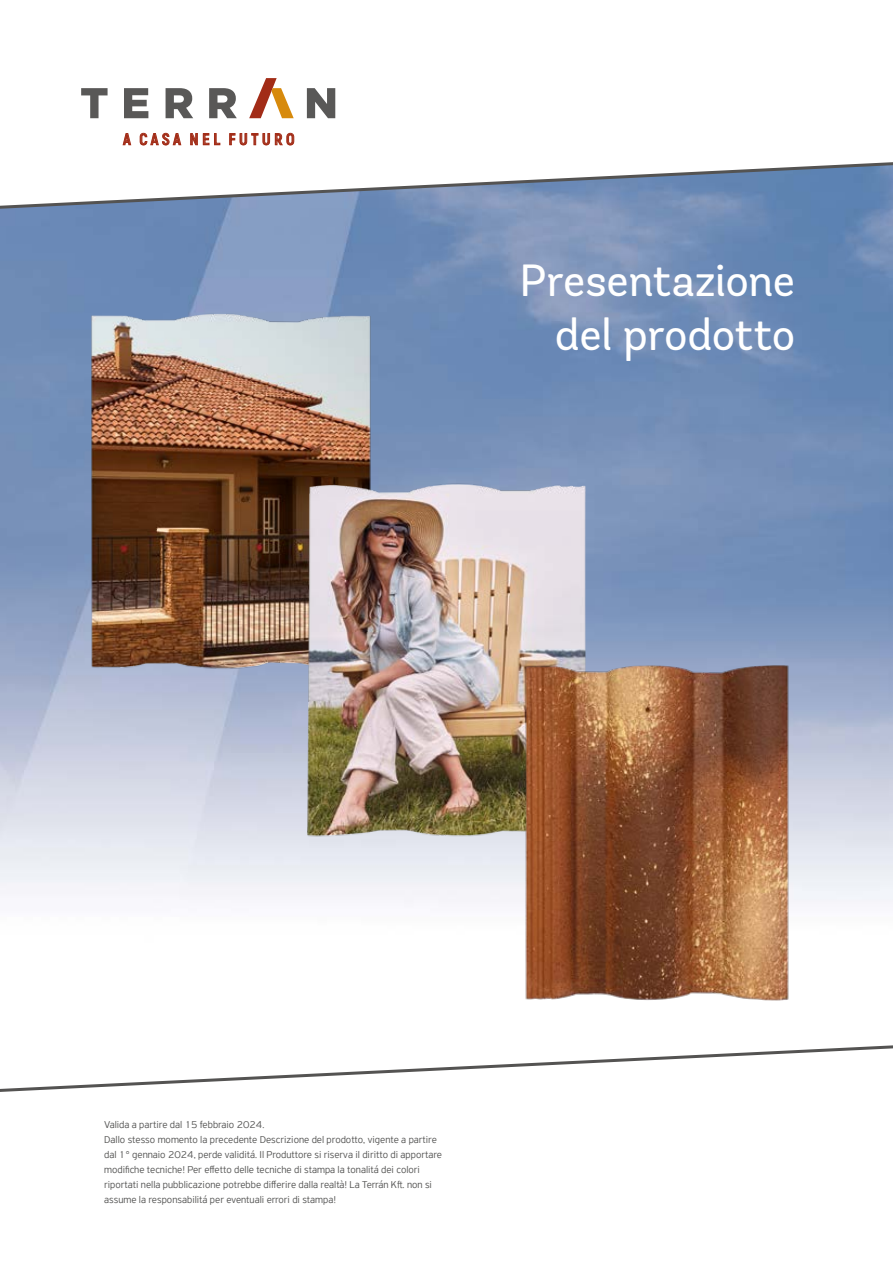
<style>
.page{position:relative;width:893px;height:1263px;background:#fff}
.page>*{position:absolute;margin:0;border:0;box-sizing:border-box;transform-origin:0 0}
.t1{font:45px/54px "Andes Rounded";letter-spacing:-.015em;color:#fff;text-align:right}
.t2{font:700 16.05px "Akrobat";letter-spacing:.23em;color:#a22c17}
.t3{font:300 10.5px/15px "PF Highway Sans Pro";color:#575756}
</style>
<div class="page">
<img style="left:0;top:213px;width:893px;height:689px">
<svg style="left:0;top:1045px;width:893px;height:47px"></svg>
<svg style="left:0;top:88px;width:893px;height:125px"></svg>
<svg style="left:307px;top:88px;width:28px;height:30px"></svg>
<svg style="left:209px;top:88px;width:28px;height:30px"></svg>
<svg style="left:166px;top:88px;width:27px;height:30px"></svg>
<svg style="left:124px;top:88px;width:24px;height:30px"></svg>
<svg style="left:81px;top:88px;width:27px;height:30px"></svg>
<svg style="left:249px;top:78px;width:45px;height:40px"></svg>
<img style="left:61px;top:289px;width:343px;height:387px">
<img style="left:296px;top:461px;width:327px;height:411px">
<img style="left:468px;top:651px;width:364px;height:350px">
<h2 class="t2" style="left:123px;top:130px;width:173px">A CASA NEL FUTURO</h2>
<h1 class="t1" style="left:519px;top:253px;width:277px">Presentazione del prodotto</h1>
<p class="t3" style="left:104px;top:1117px;width:339px">Valida a partire dal 15 febbraio 2024.<br>Dallo stesso momento la precedente Descrizione del prodotto, vigente a partire dal 1° gennaio 2024, perde validitá. Il Produttore si riserva il diritto di apportare modifiche tecniche! Per effetto delle tecniche di stampa la tonalitá dei colori riportati nella pubblicazione potrebbe differire dalla realtà! La Terrán Kft. non si assume la responsabilitá per eventuali errori di stampa!</p>
</div>
